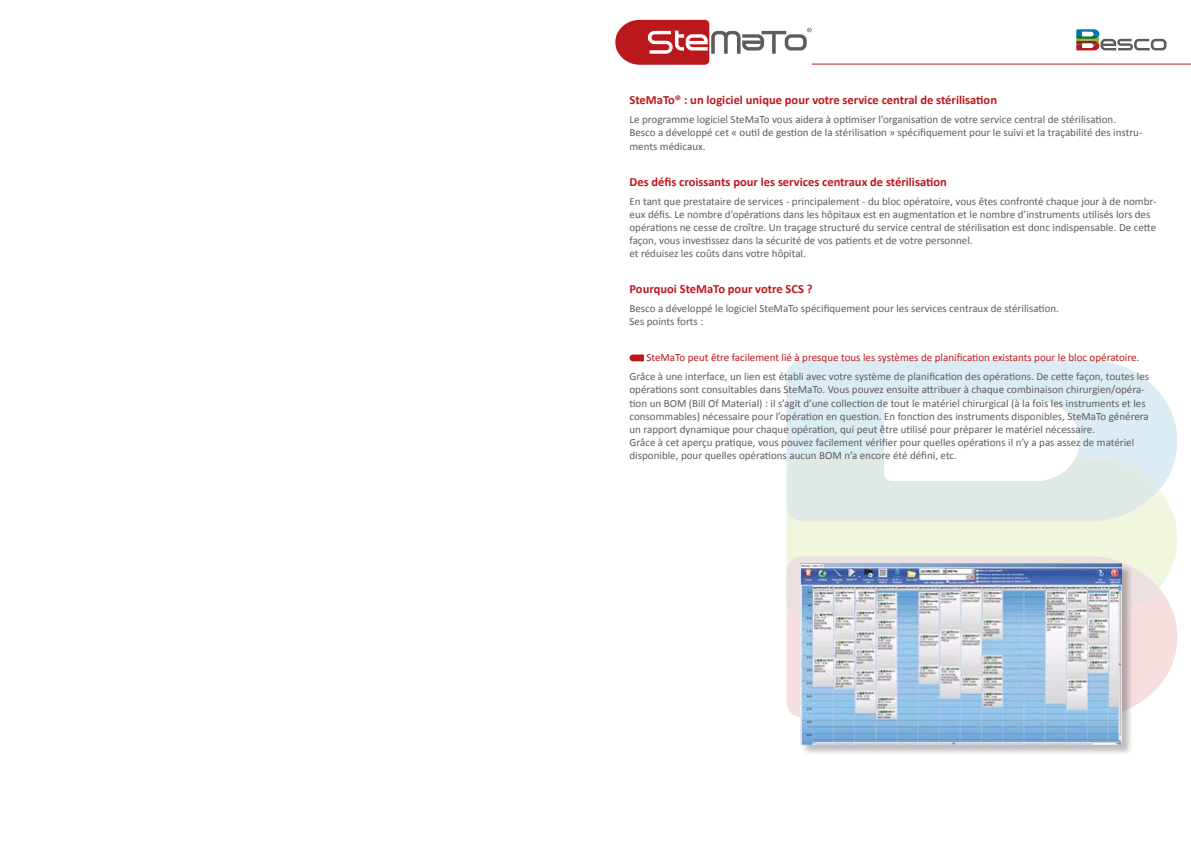
<style>
.page{position:relative;width:1191px;height:842px;background:#fff}
.page>*{position:absolute;margin:0;border:0;box-sizing:border-box;transform-origin:0 0}
.t1{font:700 12.5px "Calibri";color:#bb181d}
.t2{font:11px/13.2px "Calibri";color:#605b5b}
.t3{font:11px "Calibri";color:#bb181d}
</style>
<div class="page">
<div style="left:786px;top:490px;width:391px;height:98px;background:#f1f6df"></div>
<svg style="left:786px;top:360px;width:391px;height:130px;fill:#dcecf4"></svg>
<svg style="left:786px;top:458px;width:373px;height:63px"></svg>
<svg style="left:786px;top:588px;width:391px;height:129px;fill:#f5dfdf"></svg>
<svg style="left:786px;top:556px;width:373px;height:63px;background:#e8e0df"></svg>
<svg style="left:629px;top:354px;width:15px;height:7px"></svg>
<svg style="left:615px;top:20px;width:196px;height:45px"></svg>
<div style="left:801px;top:564px;width:332px;height:191px;background:#000;opacity:.27"></div>
<img style="left:800px;top:564px;width:321px;height:180px">
<hr style="left:811px;top:64px;width:380px;height:1px;background:#bb181d">
<svg style="left:1076px;top:29px;width:90px;height:21px"></svg>
<p class="t1" style="left:629px;top:91px;width:369px">SteMaTo® : un logiciel unique pour votre service central de stérilisation</p>
<p class="t2" style="left:629px;top:113px;width:514px">Le programme logiciel SteMaTo vous aidera à optimiser l’organisation de votre service central de stérilisation.<br>Besco a développé cet « outil de gestion de la stérilisation » spécifiquement pour le suivi et la traçabilité des instru&shy;ments médicaux.</p>
<p class="t1" style="left:629px;top:173px;width:319px">Des défis croissants pour les services centraux de stérilisation</p>
<p class="t2" style="left:629px;top:194px;width:528px">En tant que prestataire de services - principalement - du bloc opératoire, vous êtes confronté chaque jour à de nombr&shy;eux défis. Le nombre d’opérations dans les hôpitaux est en augmentation et le nombre d’instruments utilisés lors des opérations ne cesse de croître. Un traçage structuré du service central de stérilisation est donc indispensable. De cette façon, vous investissez dans la sécurité de vos patients et de votre personnel.<br>et réduisez les coûts dans votre hôpital.</p>
<p class="t1" style="left:629px;top:280px;width:185px">Pourquoi SteMaTo pour votre SCS ?</p>
<p class="t2" style="left:629px;top:302px;width:431px">Besco a développé le logiciel SteMaTo spécifiquement pour les services centraux de stérilisation.<br>Ses points forts :</p>
<p class="t3" style="left:646px;top:350px;width:494px">SteMaTo peut être facilement lié à presque tous les systèmes de planification existants pour le bloc opératoire.</p>
<p class="t2" style="left:629px;top:370px;width:521px">Grâce à une interface, un lien est établi avec votre système de planification des opérations. De cette façon, toutes les opérations sont consultables dans SteMaTo. Vous pouvez ensuite attribuer à chaque combinaison chirurgien/opéra&shy;tion un BOM (Bill Of Material) : il s’agit d’une collection de tout le matériel chirurgical (à la fois les instruments et les consommables) nécessaire pour l’opération en question. En fonction des instruments disponibles, SteMaTo générera un rapport dynamique pour chaque opération, qui peut être utilisé pour préparer le matériel nécessaire.<br>Grâce à cet aperçu pratique, vous pouvez facilement vérifier pour quelles opérations il n’y a pas assez de matériel disponible, pour quelles opérations aucun BOM n’a encore été défini, etc.</p>
</div>
